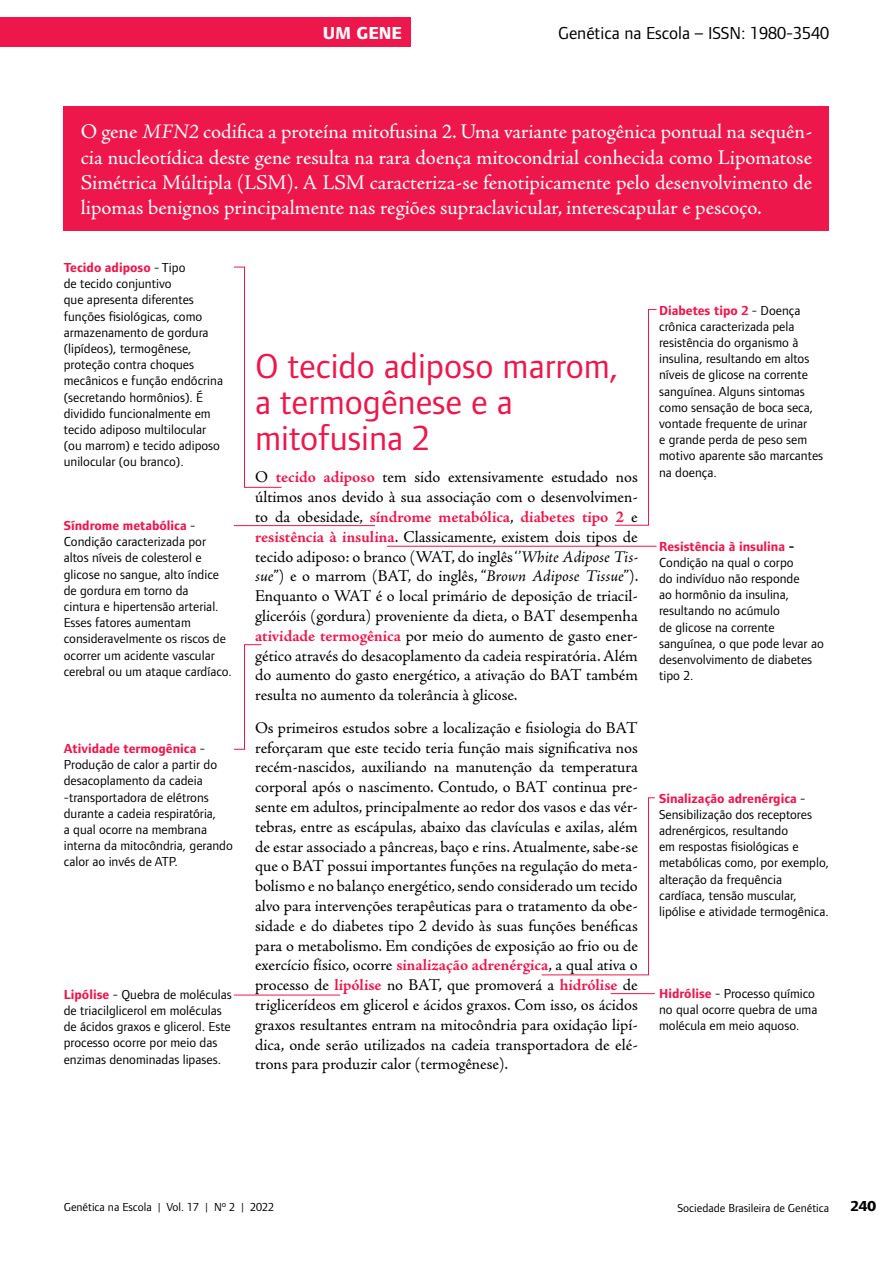
<style>
.page{position:relative;width:893px;height:1263px;background:#fff}
.page>*{position:absolute;margin:0;border:0;box-sizing:border-box;transform-origin:0 0}
.t1{font:36px/36px "Foundry Form Sans";color:#ed174c}
.t2{font:21px/25.2px "Adobe Jenson Pro";color:#fff;text-align:justify}
.t3{font:18px "Foundry Form Sans";color:#000}
.t4{font:800 18px "Foundry Form Sans";color:#fff}
.t5{font:16.5px/19.8px "Adobe Jenson Pro";letter-spacing:-.005em;color:#000;text-align:justify}
.t6{font:800 15px "Foundry Form Sans";color:#000}
.t7{font:13.5px/16.2px "Foundry Form Sans";color:#000}
.t8{font:12px "Foundry Form Sans";color:#000}
.s1{font-style:italic}
.s2{font-weight:700;color:#ed174c}
.s3{font-weight:700}
</style>
<div class="page">
<div style="left:64px;top:106px;width:765px;height:125px;background:#ed174c"></div>
<svg style="left:233px;top:266px;width:49px;height:222px"></svg>
<hr style="left:234px;top:525px;width:141px;height:1px;background:#ed174c">
<svg style="left:614px;top:309px;width:43px;height:217px"></svg>
<hr style="left:387px;top:546px;width:270px;height:1px;background:#ed174c">
<svg style="left:233px;top:644px;width:29px;height:106px"></svg>
<hr style="left:611px;top:993px;width:44px;height:1px;background:#ed174c">
<svg style="left:541px;top:797px;width:114px;height:179px"></svg>
<hr style="left:234px;top:995px;width:106px;height:1px;background:#ed174c">
<div style="left:0;top:17px;width:411px;height:30px;background:#ed174c"></div>
<h3 class="t4" style="left:323px;top:23px;width:81px">UM GENE</h3>
<h3 class="t3" style="left:558px;top:23px;width:273px">Genética na Escola – ISSN: 1980-3540</h3>
<p class="t2" style="left:81px;top:120px;width:733px">O gene <span class="s1">MFN2</span> codifica a proteína mitofusina 2. Uma variante patogênica pontual na sequên&shy;cia nucleotídica deste gene resulta na rara doença mitocondrial conhecida como Lipomatose Simétrica Múltipla (LSM). A LSM caracteriza-se fenotipicamente pelo desenvolvimento de lipomas benignos principalmente nas regiões supraclavicular, interescapular e pescoço.</p>
<p class="t7" style="left:64px;top:259px;width:161px"><span class="s2">Tecido adiposo</span> - Tipo<br>de tecido conjuntivo<br>que apresenta diferentes funções fisiológicas, como armazenamento de gordura (lipídeos), termogênese, proteção contra choques mecânicos e função endócrina (secretando hormônios). É dividido funcionalmente em tecido adiposo multilocular (ou marrom) e tecido adiposo unilocular (ou branco).</p>
<p class="t7" style="left:64px;top:517px;width:170px"><span class="s2">Síndrome metabólica</span> -<br>Condição caracterizada por altos níveis de colesterol e glicose no sangue, alto índice de gordura em torno da<br>cintura e hipertensão arterial.<br>Esses fatores aumentam consideravelmente os riscos de ocorrer um acidente vascular cerebral ou um ataque cardíaco.</p>
<p class="t7" style="left:64px;top:740px;width:171px"><span class="s2">Atividade termogênica</span> -<br>Produção de calor a partir do desacoplamento da cadeia -transportadora de elétrons durante a cadeia respiratória,<br>a qual ocorre na membrana interna da mitocôndria, gerando calor ao invés de ATP.</p>
<p class="t7" style="left:64px;top:986px;width:170px"><span class="s2">Lipólise</span> - Quebra de moléculas de triacilglicerol em moléculas de ácidos graxos e glicerol. Este processo ocorre por meio das enzimas denominadas lipases.</p>
<p class="t1" style="left:255px;top:347px;width:365px">O tecido adiposo marrom, a termogênese e a mitofusina 2</p>
<p class="t5" style="left:255px;top:467px;width:385px">O <span class="s2">tecido adiposo</span> tem sido extensivamente estudado nos últimos anos devido à sua associação com o desenvolvimen&shy;to da obesidade, <span class="s2">síndrome metabólica</span>, <span class="s2">diabetes tipo 2</span> e <span class="s2">resistência à insulina</span>. Classicamente, existem dois tipos de tecido adiposo: o branco (WAT, do inglês ‘<span class="s1">’White Adipose Tis&shy;sue</span>’’) e o marrom (BAT, do inglês, “<span class="s1">Brown Adipose Tissue</span>”).<br>Enquanto o WAT é o local primário de deposição de triacil&shy;gliceróis (gordura) proveniente da dieta, o BAT desempenha <span class="s2">atividade termogênica</span> por meio do aumento de gasto ener&shy;gético através do desacoplamento da cadeia respiratória. Além do aumento do gasto energético, a ativação do BAT também resulta no aumento da tolerância à glicose.</p>
<p class="t5" style="left:255px;top:718px;width:384px">Os primeiros estudos sobre a localização e fisiologia do BAT reforçaram que este tecido teria função mais significativa nos recém-nascidos, auxiliando na manutenção da temperatura corporal após o nascimento. Contudo, o BAT continua pre&shy;sente em adultos, principalmente ao redor dos vasos e das vér&shy;tebras, entre as escápulas, abaixo das clavículas e axilas, além de estar associado a pâncreas, baço e rins. Atualmente, sabe-se que o BAT possui importantes funções na regulação do meta&shy;bolismo e no balanço energético, sendo considerado um tecido alvo para intervenções terapêuticas para o tratamento da obe&shy;sidade e do diabetes tipo 2 devido às suas funções benéficas para o metabolismo. Em condições de exposição ao frio ou de exercício físico, ocorre <span class="s2">sinalização adrenérgica</span>, a qual ativa o processo de <span class="s2">lipólise</span> no BAT, que promoverá a <span class="s2">hidrólise</span> de triglicerídeos em glicerol e ácidos graxos. Com isso, os ácidos graxos resultantes entram na mitocôndria para oxidação lipí&shy;dica, onde serão utilizados na cadeia transportadora de elé&shy;trons para produzir calor (termogênese).</p>
<p class="t7" style="left:659px;top:302px;width:166px"><span class="s2">Diabetes tipo 2</span> - Doença crônica caracterizada pela resistência do organismo à insulina, resultando em altos níveis de glicose na corrente sanguínea. Alguns sintomas como sensação de boca seca, vontade frequente de urinar<br>e grande perda de peso sem motivo aparente são marcantes na doença.</p>
<p class="t7" style="left:659px;top:538px;width:166px"><span class="s2">Resistência à insulina</span> <span class="s3">-<br></span>Condição na qual o corpo<br>do indivíduo não responde<br>ao hormônio da insulina, resultando no acúmulo<br>de glicose na corrente sanguínea, o que pode levar ao desenvolvimento de diabetes tipo 2.</p>
<p class="t7" style="left:659px;top:790px;width:172px"><span class="s2">Sinalização adrenérgica</span> -<br>Sensibilização dos receptores adrenérgicos, resultando<br>em respostas fisiológicas e metabólicas como, por exemplo, alteração da frequência cardíaca, tensão muscular, lipólise e atividade termogênica.</p>
<p class="t7" style="left:659px;top:985px;width:160px"><span class="s2">Hidrólise</span> - Processo químico no qual ocorre quebra de uma molécula em meio aquoso.</p>
<p class="t8" style="left:64px;top:1200px;width:212px">Genética na Escola | Vol. 17 | Nº 2 | 2022</p>
<p class="t8" style="left:677px;top:1202px;width:153px">Sociedade Brasileira de Genética</p>
<p class="t6" style="left:850px;top:1198px;width:27px">240</p>
</div>
